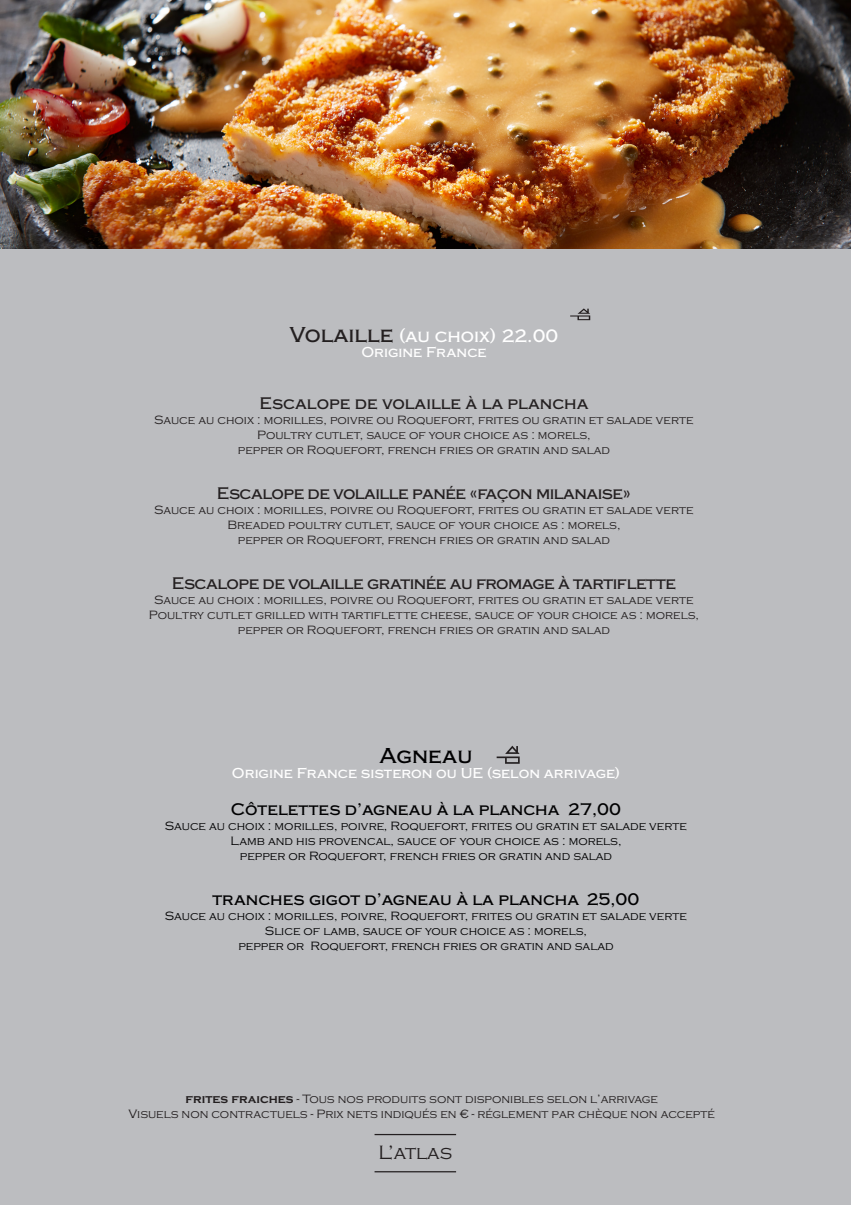
<style>
.page{position:relative;width:851px;height:1205px;background:#fff}
.page>*{position:absolute;margin:0;border:0;box-sizing:border-box;transform-origin:0 0}
.t1{font:500 22.5px "Copperplate";color:#000001}
.t2{font:300 20px "Copperplate";color:#231f20}
.t3{font:500 18.75px "Copperplate";color:#fff}
.t4{font:500 17.5px "Copperplate";letter-spacing:-.03em;color:#231f20}
.t5{font:500 17.5px "Copperplate";color:#000001}
.t6{font:500 17.5px "Copperplate";color:#231f20}
.t7{font:500 15px "Copperplate";color:#fff}
.t8{font:300 12.5px "Copperplate";color:#231f20}
.t9{font:300 12.5px "Copperplate";color:#000001}
.s1{font-size:22.5px;color:#231f20}
.s2{font-weight:700}
</style>
<div class="page">
<div style="left:0;top:0;width:850px;height:1205px;background:#bcbdc0"></div>
<hr style="left:374px;top:1134px;width:82px;height:1px;background:#231f20">
<hr style="left:374px;top:1171px;width:82px;height:1px;background:#231f20">
<svg style="left:496px;top:746px;width:23px;height:18px"></svg>
<img style="left:0;top:0;width:850px;height:248px">
<svg style="left:570px;top:308px;width:20px;height:12px"></svg>
<p class="t3" style="left:289px;top:325px;width:270px"><span class="s1">Volaille</span> (au choix) 22.00</p>
<p class="t7" style="left:361px;top:344px;width:127px">Origine France</p>
<p class="t6" style="left:259px;top:394px;width:330px">Escalope de volaille à la plancha</p>
<p class="t8" style="left:154px;top:413px;width:541px">Sauce au choix : morilles, poivre ou Roquefort, frites ou gratin et salade verte</p>
<p class="t8" style="left:257px;top:428px;width:335px">Poultry cutlet, sauce of your choice as : morels,</p>
<p class="t8" style="left:238px;top:443px;width:373px">pepper or Roquefort, french fries or gratin and salad</p>
<p class="t4" style="left:217px;top:484px;width:415px">Escalope de volaille panée «façon milanaise»</p>
<p class="t8" style="left:154px;top:503px;width:541px">Sauce au choix : morilles, poivre ou Roquefort, frites ou gratin et salade verte</p>
<p class="t8" style="left:227px;top:518px;width:394px">Breaded poultry cutlet, sauce of your choice as : morels,</p>
<p class="t8" style="left:238px;top:533px;width:373px">pepper or Roquefort, french fries or gratin and salad</p>
<p class="t4" style="left:172px;top:574px;width:505px">Escalope de volaille gratinée au fromage à tartiflette</p>
<p class="t8" style="left:154px;top:593px;width:541px">Sauce au choix : morilles, poivre ou Roquefort, frites ou gratin et salade verte</p>
<p class="t8" style="left:149px;top:608px;width:551px">Poultry cutlet grilled with tartiflette cheese, sauce of your choice as : morels,</p>
<p class="t8" style="left:238px;top:623px;width:373px">pepper or Roquefort, french fries or gratin and salad</p>
<p class="t1" style="left:379px;top:743px;width:94px">Agneau</p>
<p class="t7" style="left:232px;top:764px;width:389px">Origine France sisteron ou UE (selon arrivage)</p>
<p class="t5" style="left:231px;top:800px;width:392px">Côtelettes d’agneau à la plancha 27,00</p>
<p class="t9" style="left:165px;top:819px;width:523px">Sauce au choix : morilles, poivre, Roquefort, frites ou gratin et salade verte</p>
<p class="t9" style="left:230px;top:834px;width:392px">Lamb and his provencal, sauce of your choice as : morels,</p>
<p class="t9" style="left:240px;top:849px;width:373px">pepper or Roquefort, french fries or gratin and salad</p>
<p class="t5" style="left:212px;top:890px;width:428px">tranches gigot d’agneau à la plancha 25,00</p>
<p class="t9" style="left:165px;top:909px;width:523px">Sauce au choix : morilles, poivre, Roquefort, frites ou gratin et salade verte</p>
<p class="t9" style="left:265px;top:924px;width:323px">Slice of lamb, sauce of your choice as : morels,</p>
<p class="t9" style="left:238px;top:939px;width:376px">pepper or Roquefort, french fries or gratin and salad</p>
<p class="t8" style="left:185px;top:1092px;width:474px"><span class="s2">frites fraiches</span> - Tous nos produits sont disponibles selon l’arrivage</p>
<p class="t8" style="left:128px;top:1107px;width:588px">Visuels non contractuels - Prix nets indiqués en € - réglement par chèque non accepté</p>
<p class="t2" style="left:378px;top:1141px;width:75px">L’atlas</p>
</div>
